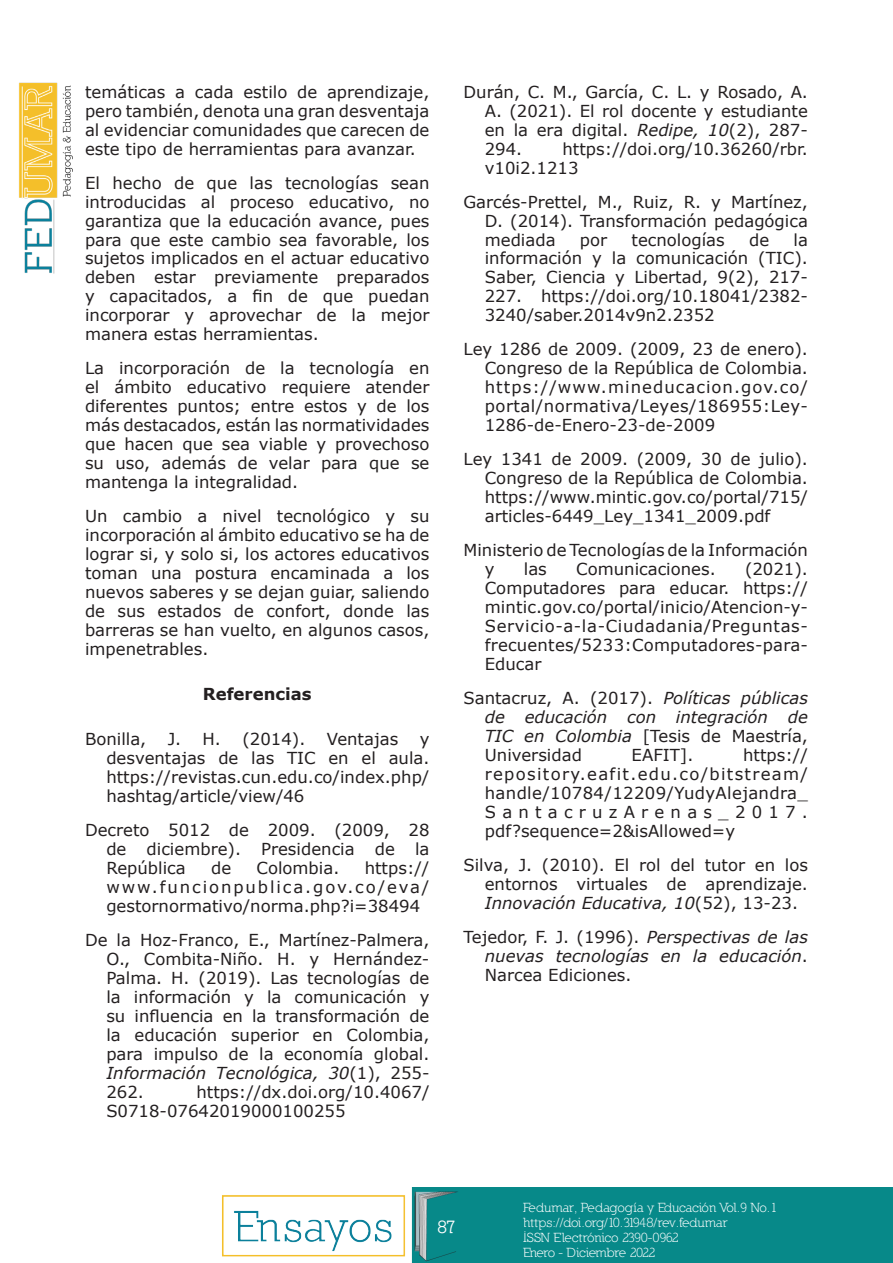
<style>
.page{position:relative;width:893px;height:1263px;background:#fff}
.page>*{position:absolute;margin:0;border:0;box-sizing:border-box;transform-origin:0 0}
.t1{font:700 18px "Nilland";color:#fff}
.t2{font:16.5px/19px "Verdana";color:#231f20;text-align:justify}
.t3{font:italic 16.5px/18.9px "Verdana";color:#231f20;text-align:justify}
.t4{font:700 16.5px "Verdana";color:#231f20}
.t5{font:13.5px/15px "Nilland";letter-spacing:-.035em;color:#fff}
.s1{font-style:italic}
.s2{font-style:normal}
</style>
<div class="page">
<img style="left:222px;top:1188px;width:671px;height:75px">
<img style="left:19px;top:82px;width:54px;height:192px">
<p class="t2" style="left:85px;top:82px;width:346px">temáticas a cada estilo de aprendizaje, pero también, denota una gran desventaja al evidenciar comunidades que carecen de este tipo de herramientas para avanzar.</p>
<p class="t2" style="left:85px;top:173px;width:346px">El hecho de que las tecnologías sean introducidas al proceso educativo, no garantiza que la educación avance, pues para que este cambio sea favorable, los sujetos implicados en el actuar educativo deben estar previamente preparados y capacitados, a fin de que puedan incorporar y aprovechar de la mejor manera estas herramientas.</p>
<p class="t2" style="left:85px;top:359px;width:346px">La incorporación de la tecnología en el ámbito educativo requiere atender diferentes puntos; entre estos y de los más destacados, están las normatividades que hacen que sea viable y provechoso su uso, además de velar para que se mantenga la integralidad.</p>
<p class="t2" style="left:85px;top:507px;width:346px">Un cambio a nivel tecnológico y su incorporación al ámbito educativo se ha de lograr si, y solo si, los actores educativos toman una postura encaminada a los nuevos saberes y se dejan guiar, saliendo de sus estados de confort, donde las barreras se han vuelto, en algunos casos, impenetrables.</p>
<p class="t4" style="left:203px;top:682px;width:110px">Referencias</p>
<p class="t2" style="left:85px;top:729px;width:63px">Bonilla,</p>
<p class="t2" style="left:168px;top:729px;width:55px">J. H.</p>
<p class="t2" style="left:242px;top:729px;width:64px">(2014).</p>
<p class="t2" style="left:327px;top:729px;width:73px">Ventajas</p>
<p class="t2" style="left:106px;top:729px;width:325px;text-indent:313px">y desventajas de las TIC en el aula. https://revistas.cun.edu.co/index.php/ hashtag/article/view/46</p>
<p class="t2" style="left:106px;top:820px;width:325px;text-indent:-21px">Decreto 5012 de 2009. (2009, 28 de diciembre). Presidencia de la República</p>
<p class="t2" style="left:106px;top:858px;width:325px;text-indent:258px">https:// www.funcionpublica.gov.co/eva/ gestornormativo/norma.php?i=38494</p>
<p class="t2" style="left:106px;top:930px;width:325px;text-indent:-21px">De la Hoz-Franco, E., Martínez-Palmera, O., Combita-Niño. H. y Hernández-Palma. H. (2019). Las tecnologías de la información y la comunicación y su influencia en la transformación de la educación superior en Colombia, para impulso de la economía global.<br><span class="s1">Información Tecnológica, 30</span>(1), 255- 262.</p>
<p class="t2" style="left:211px;top:858px;width:22px">de</p>
<p class="t2" style="left:257px;top:858px;width:84px">Colombia.</p>
<p class="t2" style="left:106px;top:1082px;width:325px;text-indent:90px">https://dx.doi.org/10.4067/<br>S0718-07642019000100255</p>
<p class="t2" style="left:485px;top:82px;width:325px;text-indent:-21px">Durán, C. M., García, C. L. y Rosado, A.<br>A. (2021). El rol docente y estudiante en la era digital. <span class="s1">Redipe, 10</span>(2), 287- 294.</p>
<p class="t2" style="left:485px;top:139px;width:325px;text-indent:78px">https://doi.org/10.36260/rbr. v10i2.1213</p>
<p class="t2" style="left:485px;top:192px;width:325px;text-indent:-21px">Garcés-Prettel, M., Ruiz, R. y Martínez, D. (2014). Transformación pedagógica mediada</p>
<p class="t2" style="left:580px;top:230px;width:29px">por</p>
<p class="t2" style="left:631px;top:230px;width:95px">tecnologías</p>
<p class="t2" style="left:749px;top:230px;width:22px">de</p>
<p class="t2" style="left:485px;top:230px;width:325px;text-indent:309px">la información y la comunicación (TIC).<br>Saber, Ciencia y Libertad, 9(2), 217- 227. https://doi.org/10.18041/2382- 3240/saber.2014v9n2.2352</p>
<p class="t2" style="left:485px;top:340px;width:325px;text-indent:-21px">Ley 1286 de 2009. (2009, 23 de enero).<br>Congreso de la República de Colombia. https://www.mineducacion.gov.co/ portal/normativa/Leyes/186955:Ley-1286-de-Enero-23-de-2009</p>
<p class="t2" style="left:485px;top:450px;width:325px;text-indent:-21px">Ley 1341 de 2009. (2009, 30 de julio).<br>Congreso de la República de Colombia. https://www.mintic.gov.co/portal/715/ articles-6449_Ley_1341_2009.pdf</p>
<p class="t2" style="left:485px;top:541px;width:325px;text-indent:-21px">Ministerio de Tecnologías de la Información y</p>
<p class="t2" style="left:485px;top:559px;width:325px;text-indent:260px">(2021).<br>Computadores para educar. https:// mintic.gov.co/portal/inicio/Atencion-y-Servicio-a-la-Ciudadania/Preguntas&shy;frecuentes/5233:Computadores-para-Educar</p>
<p class="t3" style="left:485px;top:688px;width:325px;text-indent:-21px"><span class="s2">Santacruz, A. (2017).</span> Políticas públicas de educación con integración de TIC en Colombia <span class="s2">[Tesis de Maestría, Universidad</span></p>
<p class="t2" style="left:524px;top:559px;width:25px">las</p>
<p class="t2" style="left:576px;top:559px;width:141px">Comunicaciones.</p>
<p class="t2" style="left:485px;top:745px;width:325px;text-indent:258px">https:// repository.eafit.edu.co/bitstream/ handle/10784/12209/YudyAlejandra_ SantacruzArenas_2017. pdf?sequence=2&amp;isAllowed=y</p>
<p class="t2" style="left:485px;top:855px;width:325px;text-indent:-21px">Silva, J. (2010). El rol del tutor en los entornos virtuales de aprendizaje.<br><span class="s1">Innovación Educativa, 10</span>(52), 13-23.</p>
<p class="t3" style="left:485px;top:927px;width:325px;text-indent:-21px"><span class="s2">Tejedor, F. J. (1996).</span> Perspectivas de las nuevas tecnologías en la educación<span class="s2">.<br>Narcea Ediciones.</span></p>
<p class="t2" style="left:632px;top:745px;width:63px">EAFIT].</p>
<p class="t1" style="left:438px;top:1216px;width:20px">87</p>
<p class="t5" style="left:523px;top:1200px;width:256px">Fedumar, Pedagogía y Educación Vol.9 No.1 https://doi.org/10.31948/rev.fedumar<br>ISSN Electrónico 2390-0962<br>Enero - Diciembre 2022</p>
</div>
